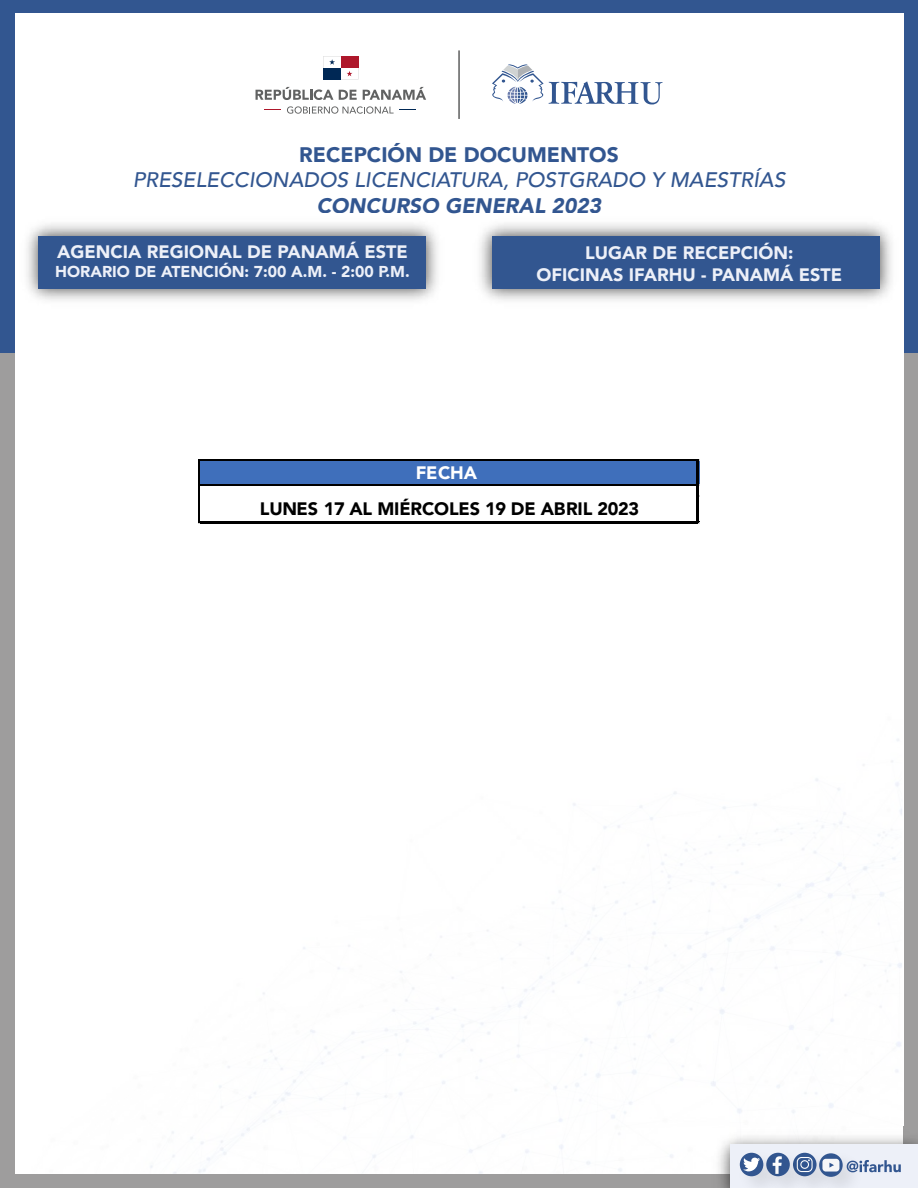
<style>
.page{position:relative;width:918px;height:1188px;background:#fff}
.page>*{position:absolute;margin:0;border:0;box-sizing:border-box;transform-origin:0 0}
.t1{font:italic 500 21px "Avenir";color:#325690}
.t2{font:900 21px "Avenir";color:#325690}
.t3{font:italic 900 21px "Avenir";color:#325690}
.t4{font:900 18px/21.6px "Avenir";color:#edf0f8;text-align:center}
.t5{font:900 18px "Avenir";letter-spacing:-.01em;color:#000}
.t6{font:900 18px "Avenir";letter-spacing:-.01em;color:#fff}
.t7{font:900 15.75px "Avenir";color:#edf0f8}
</style>
<div class="page">
<div style="left:0;top:353px;width:918px;height:835px;background:linear-gradient(to bottom,#9e9d9d,#9e9d9d)"></div>
<div style="left:0;top:0;width:918px;height:353px;background:#325690"></div>
<div style="left:15px;top:14px;width:888px;height:1160px;background:#fff"></div>
<img style="left:708px;top:1127px;width:210px;height:61px">
<div style="left:731px;top:1145px;width:187px;height:43px;background:#edf0f8"></div>
<img style="left:792px;top:1143px;width:26px;height:41px">
<img style="left:730px;top:1143px;width:62px;height:45px">
<div style="left:740px;top:1153px;width:23px;height:23px;background:#325690;border-radius:50%"></div>
<svg style="left:743px;top:1158px;width:18px;height:14px"></svg>
<img style="left:810px;top:1144px;width:61px;height:42px">
<svg style="left:819px;top:1153px;width:24px;height:24px"></svg>
<div style="left:822px;top:1159px;width:17px;height:13px;background:#f6f6f8;border-radius:3px"></div>
<svg style="left:829px;top:1163px;width:5px;height:5px"></svg>
<svg style="left:847px;top:1160px;width:54px;height:12px"></svg>
<svg style="left:256px;top:87px;width:77px;height:13px"></svg>
<svg style="left:339px;top:90px;width:18px;height:10px"></svg>
<svg style="left:363px;top:87px;width:63px;height:13px"></svg>
<svg style="left:265px;top:109px;width:16px;height:1px"></svg>
<svg style="left:400px;top:109px;width:16px;height:1px"></svg>
<svg style="left:287px;top:106px;width:107px;height:8px"></svg>
<svg style="left:323px;top:56px;width:35px;height:23px"></svg>
<svg style="left:492px;top:64px;width:170px;height:41px"></svg>
<hr style="left:458px;top:50px;width:2px;height:69px;background:#616262">
<img style="left:26px;top:223px;width:412px;height:78px">
<div style="left:39px;top:236px;width:387px;height:53px;background:#325690"></div>
<img style="left:479px;top:223px;width:413px;height:78px">
<div style="left:492px;top:236px;width:387px;height:53px;background:#325690"></div>
<div style="left:200px;top:461px;width:499px;height:25px;background:#3f6fbb"></div>
<hr style="left:200px;top:459px;width:499px;height:2px;background:#000">
<hr style="left:200px;top:485px;width:496px;height:1px;background:#000">
<hr style="left:198px;top:459px;width:2px;height:65px;background:#000">
<hr style="left:200px;top:521px;width:499px;height:3px;background:#000">
<hr style="left:696px;top:461px;width:3px;height:63px;background:#000">
<p class="t2" style="left:299px;top:137px;width:321px">RECEPCIÓN DE DOCUMENTOS</p>
<p class="t1" style="left:133px;top:168px;width:654px">PRESELECCIONADOS LICENCIATURA, POSTGRADO Y MAESTRÍAS</p>
<p class="t3" style="left:317px;top:188px;width:286px">CONCURSO GENERAL 2023</p>
<p class="t4" style="left:57px;top:241px;width:352px">AGENCIA REGIONAL DE PANAMÁ ESTE</p>
<p class="t7" style="left:55px;top:258px;width:356px">HORARIO DE ATENCIÓN: 7:00 A.M. - 2:00 P.M.</p>
<p class="t4" style="left:537px;top:242px;width:307px">LUGAR DE RECEPCIÓN:<br>OFICINAS IFARHU - PANAMÁ ESTE</p>
<p class="t6" style="left:416px;top:457px;width:63px">FECHA</p>
<p class="t5" style="left:260px;top:493px;width:381px">LUNES 17 AL MIÉRCOLES 19 DE ABRIL 2023</p>
</div>
